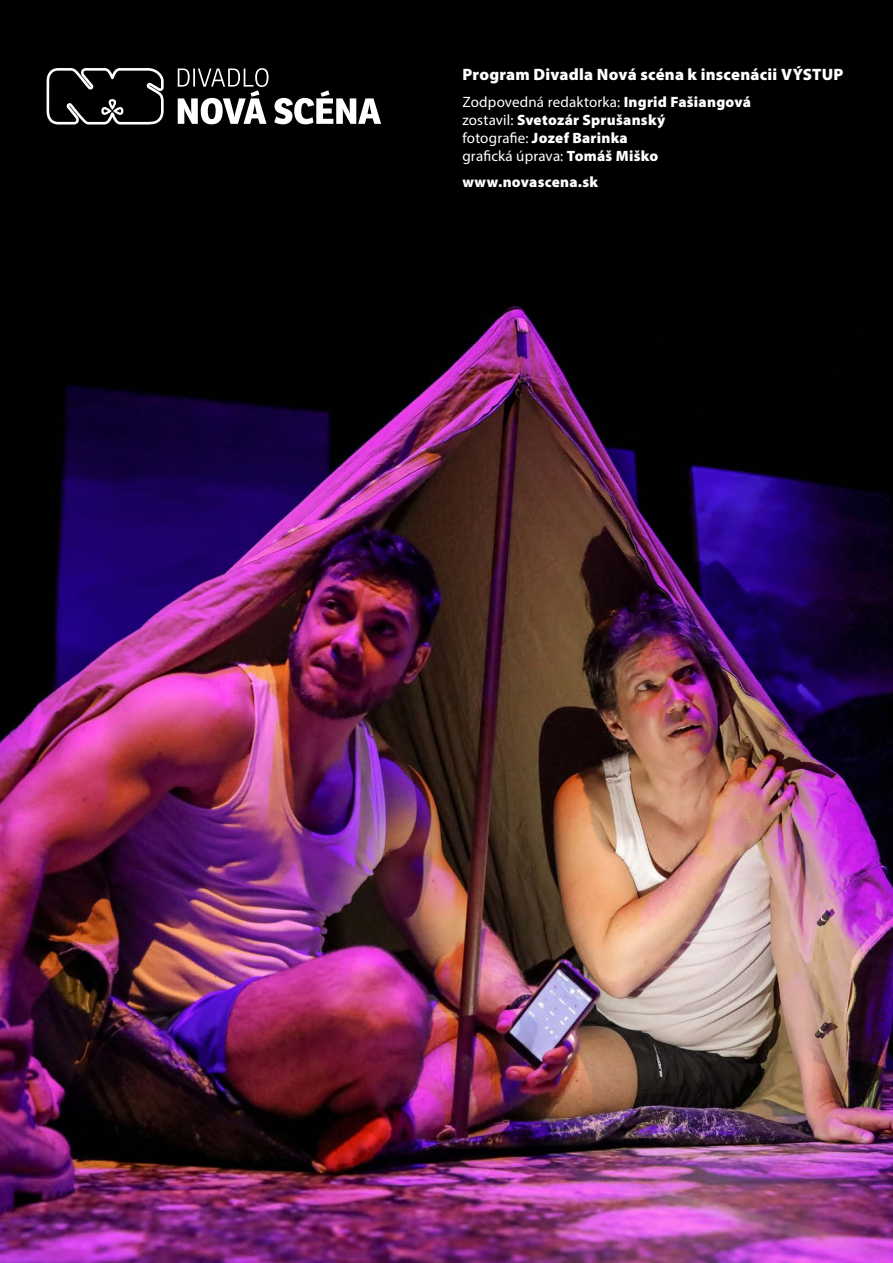
<style>
.page{position:relative;width:893px;height:1263px;background:#000}
.page>*{position:absolute;margin:0;border:0;box-sizing:border-box;transform-origin:0 0}
.t1{font:900 16.5px "Myriad Pro";letter-spacing:.015em;color:#fff}
.t2{font:15px/18px "Myriad Pro";letter-spacing:.01em;color:#fff}
.t3{font:900 15px "Myriad Pro";letter-spacing:.015em;color:#fff}
.s1{font-weight:900}
</style>
<div class="page">
<img style="left:0;top:306px;width:893px;height:957px">
<svg style="left:178px;top:68px;width:203px;height:56px"></svg>
<svg style="left:47px;top:68px;width:117px;height:57px"></svg>
<p class="t1" style="left:462px;top:65px;width:383px">Program Divadla Nová scéna k inscenácii VÝSTUP</p>
<p class="t2" style="left:462px;top:93px;width:290px">Zodpovedná redaktorka: <span class="s1">Ingrid Fašiangová </span>zostavil: <span class="s1">Svetozár Sprušanský<br></span>fotografie: <span class="s1">Jozef Barinka<br></span>grafická úprava: <span class="s1">Tomáš Miško</span></p>
<p class="t3" style="left:462px;top:174px;width:137px">www.novascena.sk</p>
</div>
